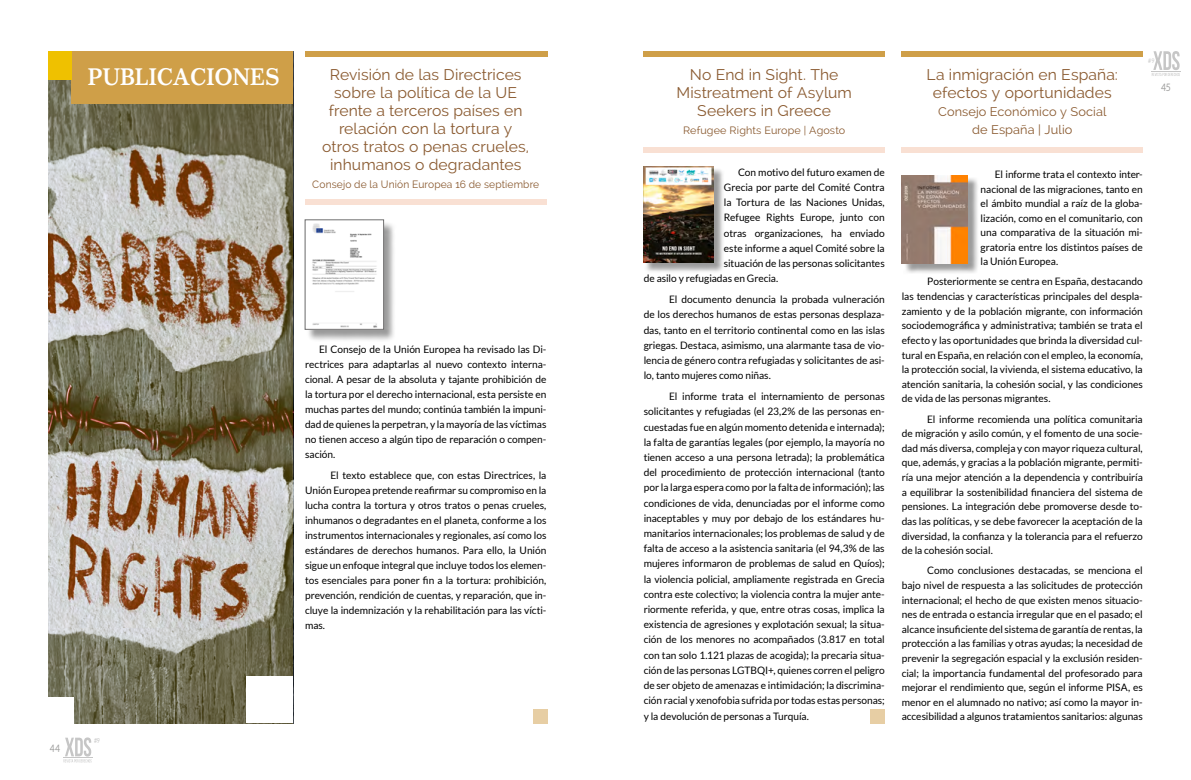
<style>
.page{position:relative;width:1191px;height:780px;background:#fff}
.page>*{position:absolute;margin:0;border:0;box-sizing:border-box;transform-origin:0 0}
.t1{font:700 23px "Impressum";color:#fff;scale:.9 1}
.t2{font:15.4px/18px "Raleway";letter-spacing:.005em;color:#8a5a30;text-align:center}
.t3{font:12.5px/18px "Raleway";letter-spacing:.005em;color:#8a5a30;text-align:center}
.t4{font:10.6px "Raleway";letter-spacing:.015em;color:#8a5a30}
.t5{font:10.3px/14.6px "Lato";letter-spacing:-.005em;color:#000;text-align:justify}
.t6{font:10.3px "Lato";color:#9d9d9c;scale:.84 1}
.t7{font:6.9px "Lato";color:#c6c6c6;scale:.76 1}
.t8{font:6.3px "Lato";color:#c6c6c6;scale:.83 1}
</style>
<div class="page">
<svg style="left:1151px;top:51px;width:29px;height:25px"></svg>
<svg style="left:63px;top:737px;width:29px;height:25px"></svg>
<svg style="left:48px;top:80px;width:245px;height:643px;background:#988e7b"></svg>
<div style="left:643px;top:147px;width:241px;height:6px;background:#f9e0d3"></div>
<div style="left:643px;top:51px;width:241px;height:5px;background:#cf9f48"></div>
<div style="left:305px;top:199px;width:241px;height:5px;background:#f9e0d3"></div>
<div style="left:305px;top:51px;width:242px;height:5px;background:#cf9f48"></div>
<div style="left:246px;top:676px;width:47px;height:47px;background:#fff"></div>
<div style="left:71px;top:51px;width:222px;height:52px;background:#cf9f48"></div>
<div style="left:48px;top:51px;width:24px;height:29px;background:#efc100"></div>
<div style="left:48px;top:696px;width:26px;height:27px;background:#fff"></div>
<div style="left:901px;top:147px;width:241px;height:6px;background:#f9e0d3"></div>
<div style="left:901px;top:51px;width:241px;height:5px;background:#cf9f48"></div>
<div style="left:870px;top:709px;width:14px;height:14px;background:#e7cea4"></div>
<div style="left:533px;top:709px;width:14px;height:14px;background:#e7cea4"></div>
<div style="left:306px;top:221px;width:90px;height:121px;background:#000;opacity:.4"></div>
<img style="left:307px;top:222px;width:75px;height:105px">
<div style="left:305px;top:220px;width:79px;height:109px;border:1px solid #706f6f"></div>
<div style="left:644px;top:167px;width:81px;height:107px;background:#000;opacity:.4"></div>
<img style="left:643px;top:166px;width:71px;height:97px">
<div style="left:902px;top:177px;width:76px;height:97px;background:#000;opacity:.4"></div>
<img style="left:901px;top:175px;width:66px;height:89px">
<h1 class="t1" style="left:88px;top:63px;width:215px">PUBLICACIONES</h1>
<h2 class="t2" style="left:322px;top:66px;width:208px">Revisión de las Directrices sobre la política de la UE frente a terceros países en relación con la tortura y otros tratos o penas crueles, inhumanos o degradantes</h2>
<p class="t4" style="left:312px;top:178px;width:228px">Consejo de la Unión Europea 16 de septiembre</p>
<p class="t6" style="left:50px;top:742px;width:14px">44</p>
<p class="t7" style="left:94px;top:736px;width:9px">#9</p>
<p class="t5" style="left:305px;top:342px;width:243px;line-height:15px;text-indent:14px">El Consejo de la Unión Europea ha revisado las Di&shy;rectrices para adaptarlas al nuevo contexto interna&shy;cional. A pesar de la absoluta y tajante prohibición de la tortura por el derecho internacional, esta persiste en muchas partes del mundo; continúa también la impuni&shy;dad de quienes la perpetran, y la mayoría de las víctimas no tienen acceso a algún tipo de reparación o compen&shy;sación.</p>
<p class="t5" style="left:305px;top:467px;width:243px;line-height:15px;text-indent:26px">El texto establece que, con estas Directrices, la Unión Europea pretende reafirmar su compromiso en la lucha contra la tortura y otros tratos o penas crueles, inhumanos o degradantes en el planeta, conforme a los instrumentos internacionales y regionales, así como los estándares de derechos humanos. Para ello, la Unión sigue un enfoque integral que incluye todos los elemen&shy;tos esenciales para poner fin a la tortura: prohibición, prevención, rendición de cuentas, y reparación, que in&shy;cluye la indemnización y la rehabilitación para las vícti&shy;mas.</p>
<h2 class="t2" style="left:676px;top:66px;width:177px">No End in Sight. The<br>Mistreatment of Asylum<br>Seekers in Greece</h2>
<p class="t4" style="left:683px;top:124px;width:164px">Refugee Rights Europe | Agosto</p>
<p class="t5" style="left:738px;top:165px;width:148px">Con motivo del futuro examen de</p>
<p class="t5" style="left:724px;top:180px;width:162px">Grecia por parte del Comité Contra</p>
<p class="t5" style="left:724px;top:195px;width:162px">la Tortura de las Naciones Unidas,</p>
<p class="t5" style="left:724px;top:210px;width:162px">Refugee Rights Europe, junto con</p>
<p class="t5" style="left:724px;top:225px;width:162px">otras organizaciones, ha enviado</p>
<p class="t5" style="left:724px;top:241px;width:162px">este informe a aquel Comité sobre la</p>
<p class="t5" style="left:724px;top:256px;width:162px">situación de las personas solicitantes</p>
<p class="t5" style="left:643px;top:271px;width:136px">de asilo y refugiadas en Grecia.</p>
<p class="t5" style="left:643px;top:292px;width:242px;line-height:15.2px;text-indent:26px">El documento denuncia la probada vulneración de los derechos humanos de estas personas desplaza&shy;das, tanto en el territorio continental como en las islas griegas. Destaca, asimismo, una alarmante tasa de vio&shy;lencia de género contra refugiadas y solicitantes de asi&shy;lo, tanto mujeres como niñas.</p>
<p class="t5" style="left:643px;top:389px;width:242px;line-height:15.2px;text-indent:26px">El informe trata el internamiento de personas solicitantes y refugiadas (el 23,2% de las personas en&shy;cuestadas fue en algún momento detenida e internada); la falta de garantías legales (por ejemplo, la mayoría no tienen acceso a una persona letrada); la problemática del procedimiento de protección internacional (tanto por la larga espera como por la falta de información); las condiciones de vida, denunciadas por el informe como inaceptables y muy por debajo de los estándares hu&shy;manitarios internacionales; los problemas de salud y de falta de acceso a la asistencia sanitaria (el 94,3% de las mujeres informaron de problemas de salud en Quíos); la violencia policial, ampliamente registrada en Grecia contra este colectivo; la violencia contra la mujer ante&shy;riormente referida, y que, entre otras cosas, implica la existencia de agresiones y explotación sexual; la situa&shy;ción de los menores no acompañados (3.817 en total con tan solo 1.121 plazas de acogida); la precaria situa&shy;ción de las personas LGTBQI+, quienes corren el peligro de ser objeto de amenazas e intimidación; la discrimina&shy;ción racial y xenofobia sufrida por todas estas personas; y la devolución de personas a Turquía.</p>
<p class="t8" style="left:1148px;top:57px;width:9px">#9</p>
<h2 class="t2" style="left:926px;top:66px;width:193px">La inmigración en España: efectos y oportunidades</h2>
<p class="t3" style="left:938px;top:103px;width:170px">Consejo Económico y Social de España | Julio</p>
<p class="t5" style="left:980px;top:167px;width:164px;text-indent:14px">El informe trata el contexto inter&shy;nacional de las migraciones, tanto en el ámbito mundial a raíz de la globa&shy;lización, como en el comunitario, con una comparativa de la situación mi&shy;gratoria entre los distintos países de la Unión Europea.</p>
<p class="t5" style="left:901px;top:274px;width:242px;text-indent:26px">Posteriormente se centra en España, destacando las tendencias y características principales del despla&shy;zamiento y de la población migrante, con información sociodemográfica y administrativa; también se trata el efecto y las oportunidades que brinda la diversidad cul&shy;tural en España, en relación con el empleo, la economía, la protección social, la vivienda, el sistema educativo, la atención sanitaria, la cohesión social, y las condiciones de vida de las personas migrantes.</p>
<p class="t5" style="left:901px;top:411px;width:242px;text-indent:26px">El informe recomienda una política comunitaria de migración y asilo común, y el fomento de una socie&shy;dad más diversa, compleja y con mayor riqueza cultural, que, además, y gracias a la población migrante, permiti&shy;ría una mejor atención a la dependencia y contribuiría a equilibrar la sostenibilidad financiera del sistema de pensiones. La integración debe promoverse desde to&shy;das las políticas, y se debe favorecer la aceptación de la diversidad, la confianza y la tolerancia para el refuerzo de la cohesión social.</p>
<p class="t5" style="left:901px;top:563px;width:242px;text-indent:26px">Como conclusiones destacadas, se menciona el bajo nivel de respuesta a las solicitudes de protección internacional; el hecho de que existen menos situacio&shy;nes de entrada o estancia irregular que en el pasado; el alcance insuficiente del sistema de garantía de rentas, la protección a las familias y otras ayudas; la necesidad de prevenir la segregación espacial y la exclusión residen&shy;cial; la importancia fundamental del profesorado para mejorar el rendimiento que, según el informe PISA, es menor en el alumnado no nativo; así como la mayor in&shy;accesibilidad a algunos tratamientos sanitarios: algunas</p>
<p class="t6" style="left:1161px;top:82px;width:13px">45</p>
</div>
